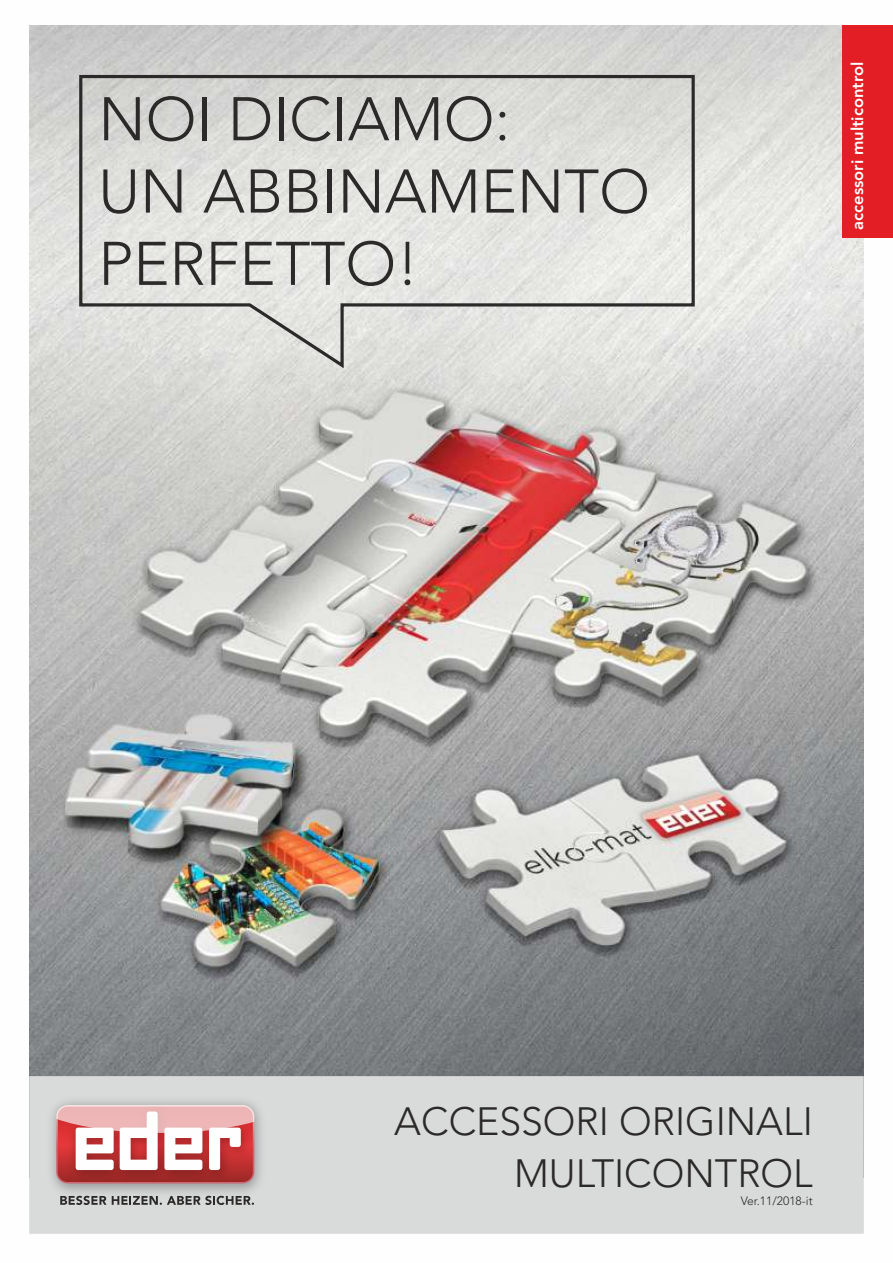
<style>
.page{position:relative;width:893px;height:1263px;background:#fff}
.page>*{position:absolute;margin:0;border:0;box-sizing:border-box;transform-origin:0 0}
.t1{font:300 60.9px/72.3px "Avenir";color:#2b2a29}
.t2{font:300 39.15px/51.9px "Avenir";color:#2b2a29;text-align:right}
.t3{font:800 16.5px "Avenir";color:#fefefe}
.t4{font:300 12px "Avenir";color:#2b2a29}
</style>
<div class="page">
<img style="left:30px;top:26px;width:833px;height:1050px">
<svg style="left:78px;top:73px;width:618px;height:298px"></svg>
<div style="left:842px;top:26px;width:51px;height:212px;background:#e31e24"></div>
<div style="left:29px;top:1076px;width:835px;height:158px;background:#d9dada"></div>
<svg style="left:60px;top:1202px;width:194px;height:3px"></svg>
<img style="left:43px;top:1092px;width:228px;height:110px">
<img style="left:62px;top:1099px;width:195px;height:88px">
<svg style="left:56px;top:1105px;width:198px;height:65px"></svg>
<p class="t1" style="left:98px;top:84px;width:553px">NOI DICIAMO:<br>UN ABBINAMENTO<br>PERFETTO!</p>
<p class="t3" style="left:847px;top:230px;width:169px;rotate:-90deg">accessori multicontrol</p>
<p class="t2" style="left:394px;top:1096px;width:420px">ACCESSORI ORIGINALI<br>MULTICONTROL</p>
<p class="t4" style="left:741px;top:1193px;width:73px">Ver.11/2018-it</p>
</div>
